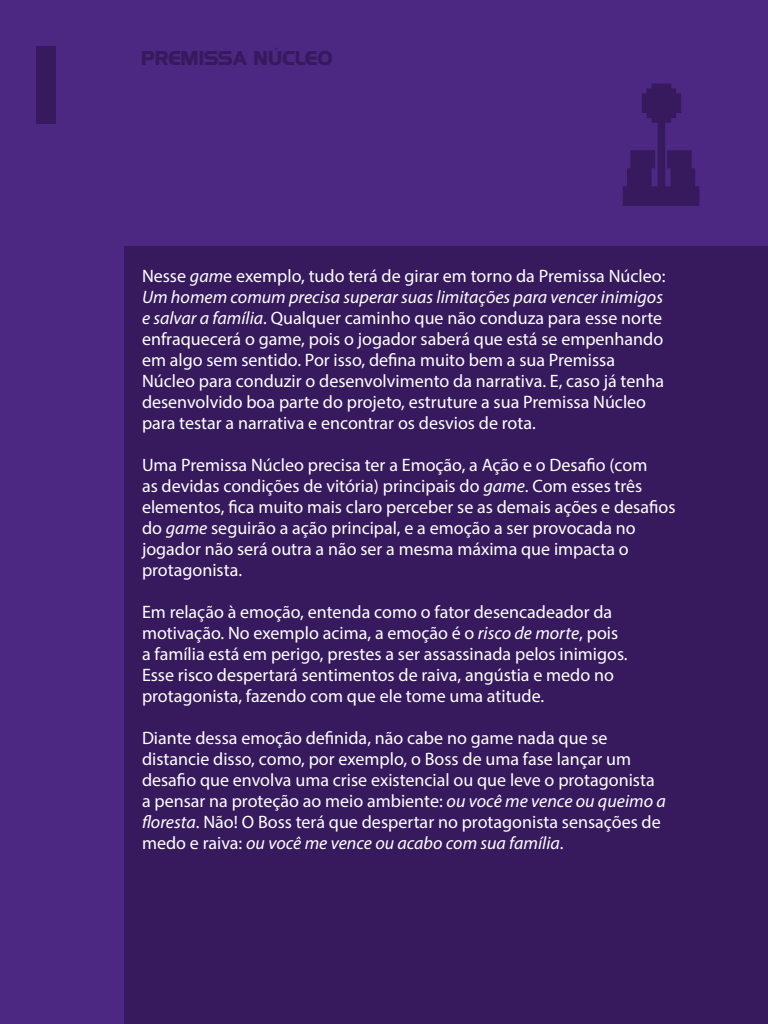
<style>
.page{position:relative;width:768px;height:1024px;background:#4c2882}
.page>*{position:absolute;margin:0;border:0;box-sizing:border-box;transform-origin:0 0}
.t1{font:100px "Hancock Park Bold Laser";color:#371a5e}
.t2{font:18px/21px "Myriad Pro";color:#fff}
.t3{font:18px "Hancock Park Bold Laser";color:#371a5e}
.s1{font-style:italic}
</style>
<div class="page">
<div style="left:124px;top:246px;width:644px;height:778px;background:#371a5e"></div>
<svg style="left:623px;top:83px;width:76px;height:123px"></svg>
<h1 class="t1" style="left:36px;top:31px;width:32px">1</h1>
<p class="t3" style="left:142px;top:48px;width:193px">PREMISSA NÚCLEO</p>
<p class="t2" style="left:142px;top:265px;width:525px">Nesse <span class="s1">gam</span>e exemplo, tudo terá de girar em torno da Premissa Núcleo:<br><span class="s1">Um homem comum precisa superar suas limitações para vencer inimigos e salvar a família</span>. Qualquer caminho que não conduza para esse norte enfraquecerá o game, pois o jogador saberá que está se empenhando em algo sem sentido. Por isso, defina muito bem a sua Premissa Núcleo para conduzir o desenvolvimento da narrativa. E, caso já tenha desenvolvido boa parte do projeto, estruture a sua Premissa Núcleo para testar a narrativa e encontrar os desvios de rota.</p>
<p class="t2" style="left:142px;top:454px;width:535px">Uma Premissa Núcleo precisa ter a Emoção, a Ação e o Desafio (com<br>as devidas condições de vitória) principais do <span class="s1">game</span>. Com esses três elementos, fica muito mais claro perceber se as demais ações e desafios do <span class="s1">game</span> seguirão a ação principal, e a emoção a ser provocada no jogador não será outra a não ser a mesma máxima que impacta o protagonista.</p>
<p class="t2" style="left:142px;top:601px;width:487px">Em relação à emoção, entenda como o fator desencadeador da motivação. No exemplo acima, a emoção é o <span class="s1">risco de morte</span>, pois a família está em perigo, prestes a ser assassinada pelos inimigos.<br>Esse risco despertará sentimentos de raiva, angústia e medo no protagonista, fazendo com que ele tome uma atitude.</p>
<p class="t2" style="left:142px;top:727px;width:525px">Diante dessa emoção definida, não cabe no game nada que se distancie disso, como, por exemplo, o Boss de uma fase lançar um desafio que envolva uma crise existencial ou que leve o protagonista a pensar na proteção ao meio ambiente: <span class="s1">ou você me vence ou queimo a floresta</span>. Não! O Boss terá que despertar no protagonista sensações de medo e raiva: <span class="s1">ou você me vence ou acabo com sua família</span>.</p>
</div>
